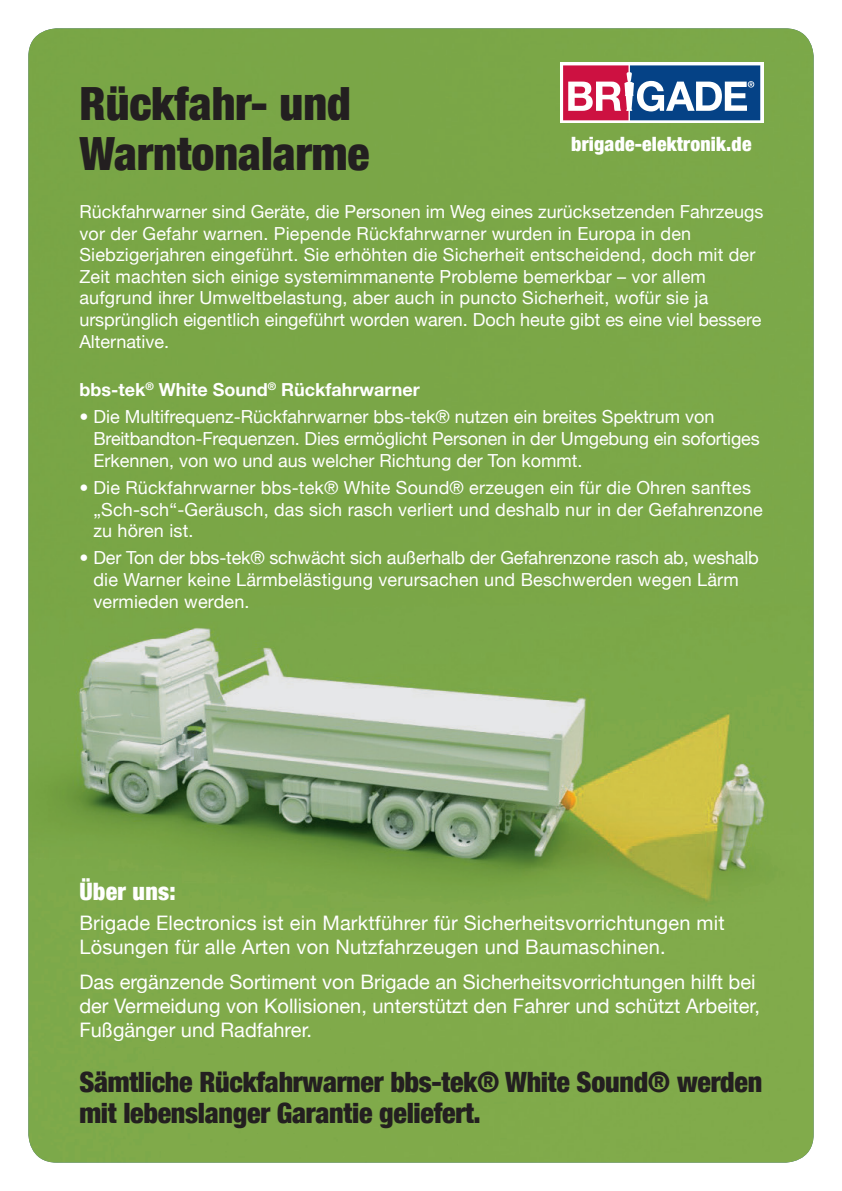
<style>
.page{position:relative;width:842px;height:1191px;background:#fff}
.page>*{position:absolute;margin:0;border:0;box-sizing:border-box;transform-origin:0 0}
.t1{font:900 condensed 45.8px/49.6px "Helvetica Neue";color:#231f20}
.t2{font:900 condensed 28px/31px "Helvetica Neue";letter-spacing:-.01em;color:#231f20}
.t3{font:900 condensed 24px "Helvetica Neue";letter-spacing:.01em;color:#fff}
.t4{font:20px/24px "Helvetica Neue";color:#fff}
.t5{font:900 condensed 19.8px "Helvetica Neue";letter-spacing:.01em;color:#fff}
.t6{font:18px/21.6px "Helvetica Neue";letter-spacing:.01em;color:#fff}
.t7{font:700 18px "Helvetica Neue";color:#fff}
</style>
<div class="page">
<img style="left:28px;top:28px;width:786px;height:1134px">
<svg style="left:560px;top:62px;width:203px;height:61px"></svg>
<svg style="left:563px;top:65px;width:197px;height:55px"></svg>
<p class="t1" style="left:79px;top:76px;width:292px">Rückfahr- und<br>Warntonalarme</p>
<p class="t5" style="left:571px;top:128px;width:182px">brigade-elektronik.de</p>
<p class="t6" style="left:79px;top:199px;width:685px">Rückfahrwarner sind Geräte, die Personen im Weg eines zurücksetzenden Fahrzeugs vor der Gefahr warnen. Piepende Rückfahrwarner wurden in Europa in den Siebzigerjahren eingeführt. Sie erhöhten die Sicherheit entscheidend, doch mit der Zeit machten sich einige systemimmanente Probleme bemerkbar – vor allem aufgrund ihrer Umweltbelastung, aber auch in puncto Sicherheit, wofür sie ja ursprünglich eigentlich eingeführt worden waren. Doch heute gibt es eine viel bessere Alternative.</p>
<p class="t7" style="left:79px;top:373px;width:342px">bbs-tek<sup>®</sup> White Sound<sup>®</sup> Rückfahrwarner</p>
<p class="t6" style="left:93px;top:405px;width:668px;text-indent:-14px">• Die Multifrequenz-Rückfahrwarner bbs-tek® nutzen ein breites Spektrum von<br>Breitbandton-Frequenzen. Dies ermöglicht Personen in der Umgebung ein sofortiges<br>Erkennen, von wo und aus welcher Richtung der Ton kommt.</p>
<p class="t6" style="left:93px;top:475px;width:671px;text-indent:-14px">• Die Rückfahrwarner bbs-tek® White Sound® erzeugen ein für die Ohren sanftes „Sch-sch“-Geräusch, das sich rasch verliert und deshalb nur in der Gefahrenzone zu hören ist.</p>
<p class="t6" style="left:93px;top:546px;width:667px;text-indent:-14px">• Der Ton der bbs-tek® schwächt sich außerhalb der Gefahrenzone rasch ab, weshalb die Warner keine Lärmbelästigung verursachen und Beschwerden wegen Lärm vermieden werden.</p>
<p class="t3" style="left:79px;top:872px;width:98px">Über uns:</p>
<p class="t4" style="left:79px;top:909px;width:647px">Brigade Electronics ist ein Marktführer für Sicherheitsvorrichtungen mit<br>Lösungen für alle Arten von Nutzfahrzeugen und Baumaschinen.</p>
<p class="t4" style="left:79px;top:968px;width:682px">Das ergänzende Sortiment von Brigade an Sicherheitsvorrichtungen hilft bei der Vermeidung von Kollisionen, unterstützt den Fahrer und schützt Arbeiter,<br>Fußgänger und Radfahrer.</p>
<p class="t2" style="left:79px;top:1065px;width:684px">Sämtliche Rückfahrwarner bbs-tek® White Sound® werden mit lebenslanger Garantie geliefert.</p>
</div>
